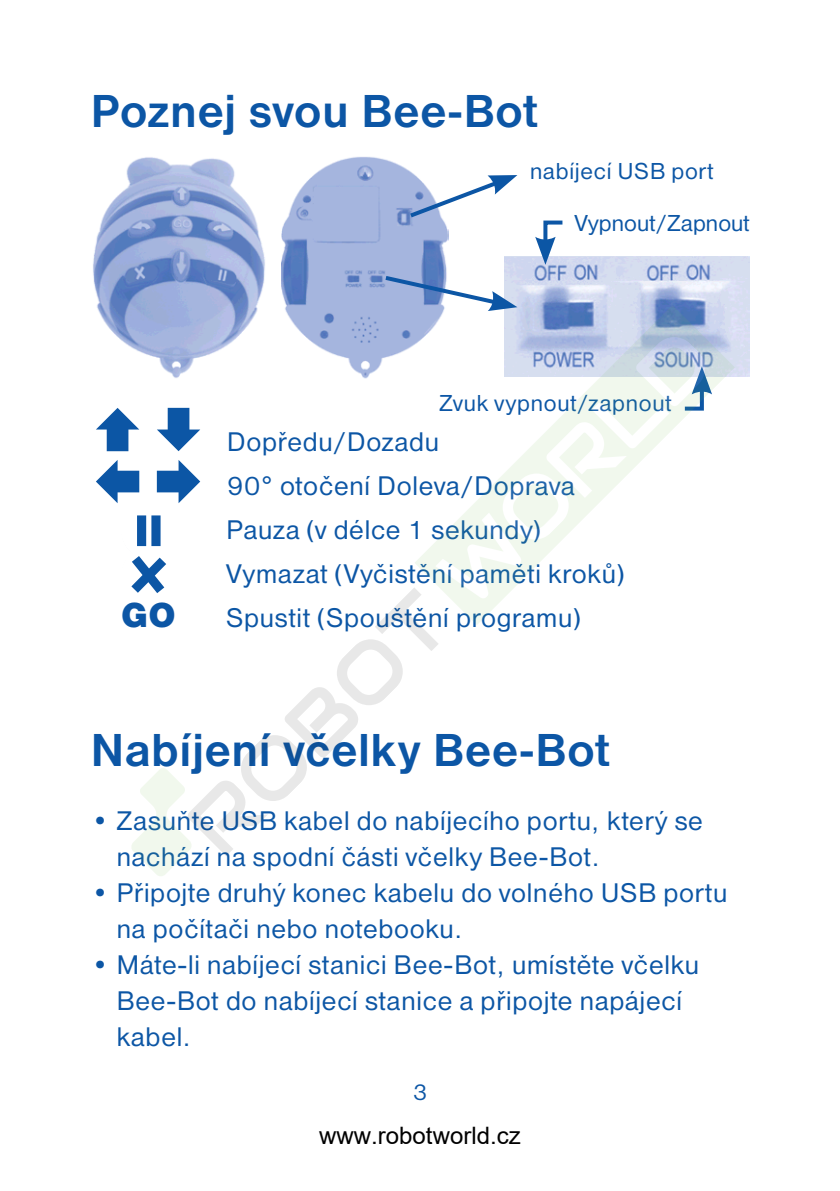
<style>
.page{position:relative;width:840px;height:1191px;background:#fff}
.page>*{position:absolute;margin:0;border:0;box-sizing:border-box;transform-origin:0 0}
.t1{font:700 48px "Nimbus San DCE";letter-spacing:.005em;color:#0c56a5}
.t2{font:36px "Nimbus San DCE Blac";color:#0c56a5}
.t3{font:28px/36px "Nimbus San DCE";letter-spacing:.025em;color:#0c56a5}
.t4{font:24px "Nimbus San DCE";letter-spacing:.03em;color:#0c56a5}
.t5{font:24px "Arial";color:#000}
.t6{font:24px "Nimbus San DCE";letter-spacing:.005em;color:#0c56a5}
</style>
<div class="page">
<img style="left:504px;top:257px;width:244px;height:120px">
<img style="left:93px;top:157px;width:172px;height:170px">
<img style="left:281px;top:157px;width:167px;height:170px">
<svg style="left:381px;top:273px;width:136px;height:38px"></svg>
<svg style="left:405px;top:175px;width:112px;height:46px"></svg>
<svg style="left:535px;top:220px;width:31px;height:45px"></svg>
<svg style="left:414px;top:305px;width:320px;height:83px"></svg>
<svg style="left:108px;top:327px;width:606px;height:549px"></svg>
<h1 class="t1" style="left:91px;top:84px;width:449px">Poznej svou Bee-Bot</h1>
<p class="t4" style="left:530px;top:158px;width:185px">nabíjecí USB port</p>
<p class="t6" style="left:574px;top:209px;width:176px">Vypnout/Zapnout</p>
<p class="t4" style="left:439px;top:389px;width:234px">Zvuk vypnout/zapnout</p>
<p class="t3" style="left:227px;top:424px;width:213px">Dopředu/Dozadu</p>
<p class="t3" style="left:91px;top:468px;width:485px">≈∆ 90° otočení Doleva/Doprava</p>
<p class="t3" style="left:226px;top:512px;width:315px">Pauza (v délce 1 sekundy)</p>
<p class="t3" style="left:226px;top:556px;width:399px">Vymazat (Vyčistění paměti kroků)</p>
<p class="t2" style="left:121px;top:594px;width:56px">GO</p>
<p class="t3" style="left:226px;top:600px;width:356px">Spustit (Spouštění programu)</p>
<h1 class="t1" style="left:91px;top:722px;width:520px">Nabíjení včelky Bee-Bot</h1>
<p class="t3" style="left:117px;top:803px;width:587px;text-indent:-26px">• Zasuňte USB kabel do nabíjecího portu, který se nachází na spodní části včelky Bee-Bot.</p>
<p class="t3" style="left:117px;top:875px;width:611px;text-indent:-26px">• Připojte druhý konec kabelu do volného USB portu na počítači nebo notebooku.</p>
<p class="t3" style="left:117px;top:947px;width:583px;text-indent:-26px">• Máte-li nabíjecí stanici Bee-Bot, umístěte včelku<br>Bee-Bot do nabíjecí stanice a připojte napájecí kabel.</p>
<p class="t4" style="left:413px;top:1078px;width:15px">3</p>
<p class="t5" style="left:319px;top:1119px;width:203px">www.robotworld.cz</p>
</div>
